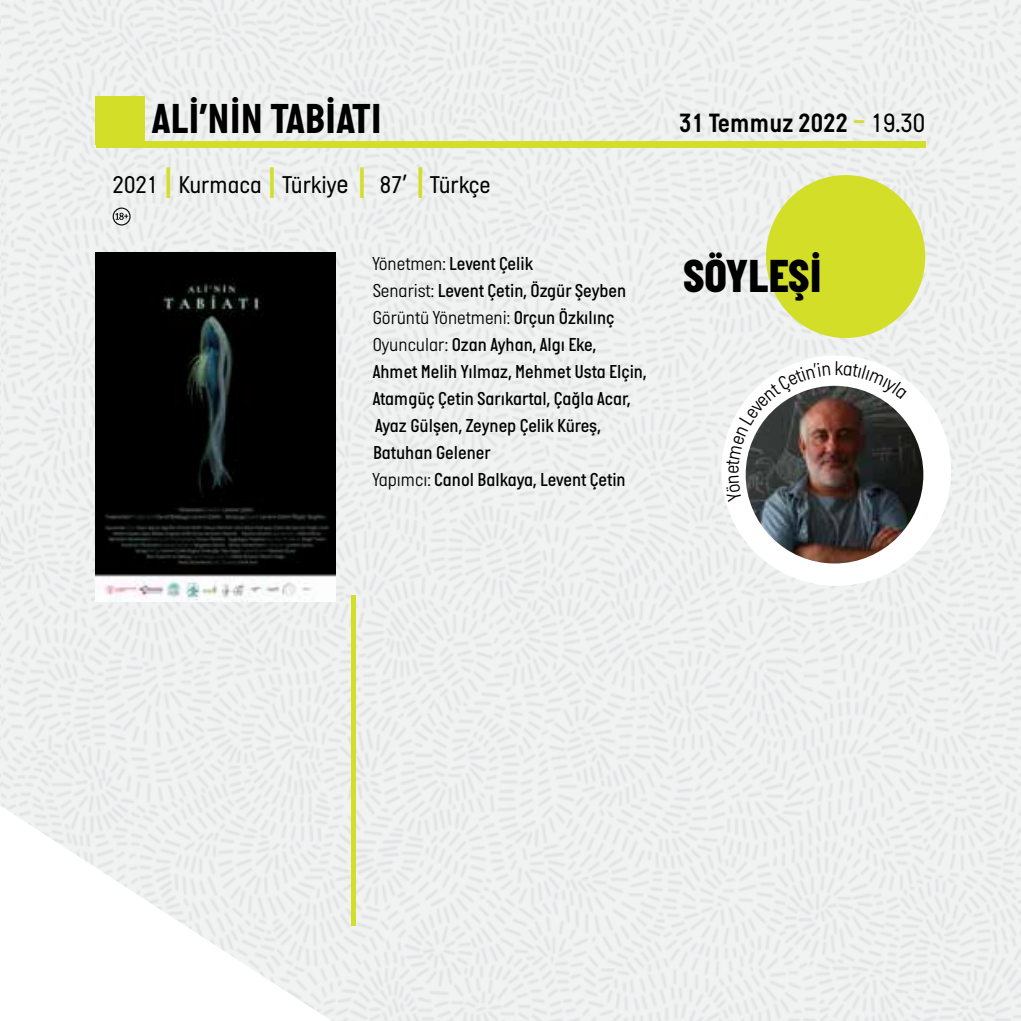
<style>
.page{position:relative;width:1021px;height:1021px;background:#fff}
.page>*{position:absolute;margin:0;border:0;box-sizing:border-box;transform-origin:0 0}
.t1{font:800 47.25px "Italian Plate No Two";letter-spacing:-.005em;color:#000}
.t2{font:700 42.75px "Italian Plate No Two";color:#000}
.t3{font:27px "Italian Plate No Two D Bd";color:#000}
.t4{font:24.75px "Italian Plate No Two";color:#000}
.t5{font:500 19.12px/27px "Italian Plate No Two";color:#000}
.s1{font-size:45px;color:#d3de28}
.s2{font-size:27px}
.s3{font-weight:300}
.s4{font-style:inherit}
.s5{font-family:"Italian Plate No Two";font-size:40.5px;color:#d3de28}
.s6{font-family:"Italian Plate No Two"}
</style>
<div class="page">
<img style="left:1px;top:0;width:1019px;height:1020px">
<img style="left:0;top:0;width:1px;height:1020px">
<img style="left:96px;top:252px;width:239px;height:349px">
<div style="left:96px;top:96px;width:49px;height:48px;background:#d3de28"></div>
<div style="left:96px;top:142px;width:829px;height:6px;background:#d3de28"></div>
<div style="left:351px;top:595px;width:5px;height:330px;background:#d3de28"></div>
<svg style="left:113px;top:207px;width:18px;height:18px"></svg>
<div style="left:721px;top:355px;width:230px;height:231px;background:#fff;border-radius:50%"></div>
<img style="left:745px;top:386px;width:178px;height:177px;border-radius:89px">
<div style="left:766px;top:175px;width:159px;height:163px;background:#d3de28;border-radius:50%"></div>
<svg style="left:0;top:805px;width:332px;height:215px"></svg>
<img style="left:725px;top:362px;width:105px;height:139px">
<svg style="left:836px;top:361px;width:70px;height:38px"></svg>
<h2 class="t2" style="left:152px;top:96px;width:231px">ALİ’NIN TABIATI</h2>
<p class="t4" style="left:113px;top:171px;width:379px">2021 <span class="s1">I</span> Kurmaca <span class="s1">I</span> Türkiy<span class="s2">e</span> <span class="s1">I</span> 87<span class="s2">’</span> <span class="s1">I</span> Türkçe</p>
<p class="t5" style="left:372px;top:250px;width:275px"><span class="s3">Yönetmen:</span> Levent Çelik<br><span class="s3">Senarist:</span> Levent Çetin, Özgür Şeyben<br><span class="s3">Görüntü Yönetmeni:</span> Orçun Özkılınç<br><span class="s3">Oyuncular:</span> Ozan Ayhan, Algı Eke,<br>Ahmet Melih Yılmaz, Mehmet Usta Elçin,<br>Atamgüç Çetin Sarıkartal, Çağla Acar,<br>Ayaz Gülşen, Zeynep Çelik Küreş,<br>Batuhan Gelener<br><span class="s3">Yapımcı:</span> Canol Balkaya, Levent Çetin</p>
<h3 class="t3" style="left:679px;top:108px;width:248px"><span class="s4">31</span> Temmuz 2022 <span class="s5">-</span> <span class="s6">19.30</span></h3>
<h1 class="t1" style="left:683px;top:250px;width:140px">SÖYLEŞİ</h1>
</div>
